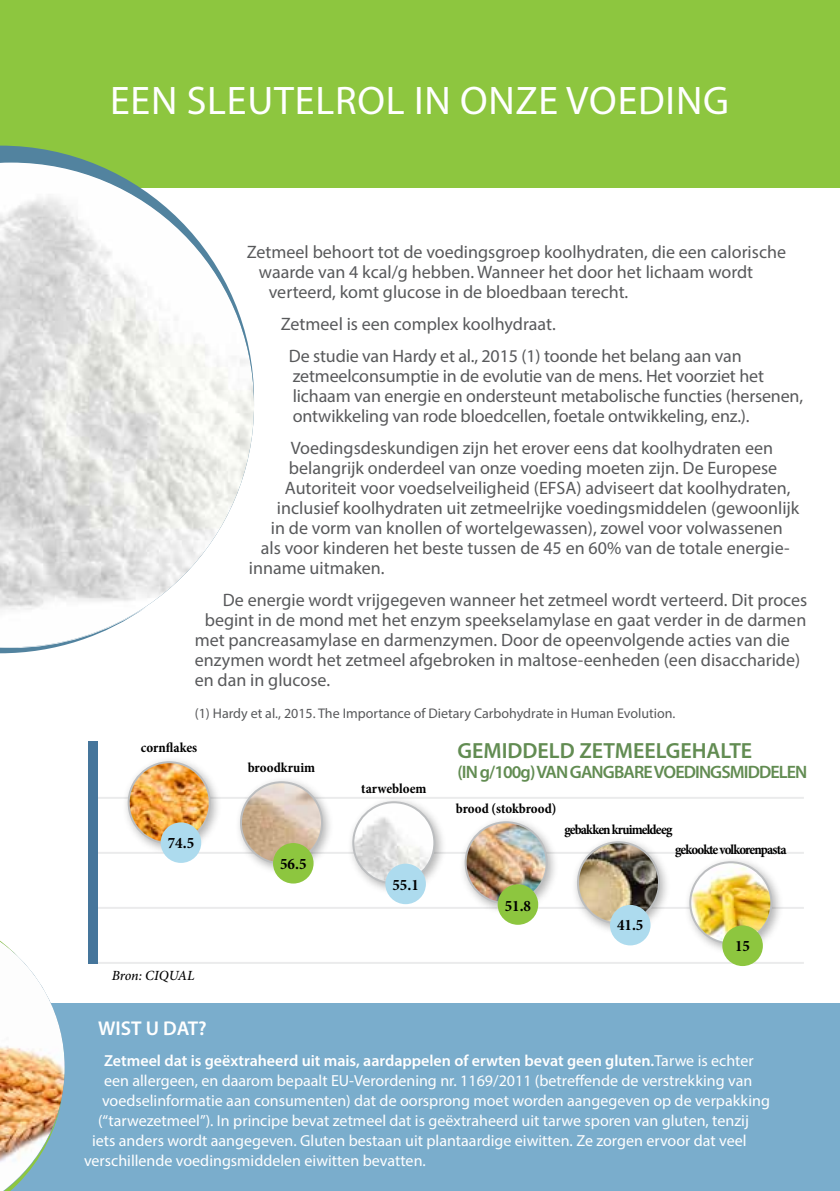
<style>
.page{position:relative;width:840px;height:1191px;background:#fff}
.page>*{position:absolute;margin:0;border:0;box-sizing:border-box;transform-origin:0 0}
.t1{font:40px "Myriad Pro";letter-spacing:.02em;color:#fff}
.t2{font:600 22px "Myriad Pro";color:#628c52}
.t3{font:600 20px "Myriad Pro";color:#fff}
.t4{font:18px/20px "Myriad Pro";color:#58595b}
.t5{font:600 18px "Myriad Pro";letter-spacing:-.05em;color:#628c52}
.t6{font:16px "Myriad Pro";color:#fff}
.t7{font:600 16px "Myriad Pro";color:#fff}
.t8{font:700 condensed 16px "Minion Pro";color:#000}
.t9{font:14px "Myriad Pro";color:#58595b}
.t10{font:700 condensed 14px "Minion Pro";letter-spacing:-.015em;color:#000}
.t11{font:700 condensed 14px "Minion Pro";letter-spacing:-.065em;color:#000}
.t12{font:700 condensed 14px "Minion Pro";letter-spacing:-.06em;color:#000}
.t13{font:italic 500 14px "Minion Pro";letter-spacing:-.01em;color:#000}
.t14{font:700 condensed 14px "Minion Pro";letter-spacing:.005em;color:#000}
.s1{font-weight:400}
</style>
<div class="page">
<hr style="left:97px;top:962px;width:706px;height:2px;background:#bcbec0">
<hr style="left:97px;top:797px;width:706px;height:2px;background:#bcbec0">
<hr style="left:97px;top:852px;width:706px;height:2px;background:#bcbec0">
<hr style="left:97px;top:907px;width:706px;height:2px;background:#bcbec0">
<div style="left:0;top:0;width:839px;height:187px;background:#8dc63f"></div>
<div style="left:0;top:1003px;width:839px;height:188px;background:#7aadcc"></div>
<svg style="left:0;top:146px;width:254px;height:507px"></svg>
<img style="left:0;top:940px;width:65px;height:251px">
<div style="left:234px;top:775px;width:100px;height:100px;background:#000;opacity:.3"></div>
<img style="left:241px;top:782px;width:81px;height:81px;border-radius:40px">
<div style="left:240px;top:781px;width:83px;height:83px;border:2px solid #bcbec0;border-radius:50%"></div>
<div style="left:346px;top:795px;width:100px;height:100px;background:#000;opacity:.3"></div>
<img style="left:353px;top:802px;width:81px;height:81px;border-radius:40px">
<div style="left:352px;top:801px;width:83px;height:83px;border:2px solid #bcbec0;border-radius:50%"></div>
<div style="left:458px;top:815px;width:101px;height:100px;background:#000;opacity:.3"></div>
<img style="left:465px;top:822px;width:81px;height:81px;border-radius:40px">
<div style="left:464px;top:821px;width:83px;height:83px;border:2px solid #bcbec0;border-radius:50%"></div>
<div style="left:571px;top:835px;width:100px;height:100px;background:#000;opacity:.3"></div>
<img style="left:577px;top:842px;width:81px;height:81px;border-radius:40px">
<div style="left:576px;top:841px;width:83px;height:83px;border:2px solid #bcbec0;border-radius:50%"></div>
<div style="left:122px;top:755px;width:100px;height:100px;background:#000;opacity:.3"></div>
<img style="left:129px;top:762px;width:80px;height:81px;border-radius:40px">
<div style="left:128px;top:761px;width:82px;height:83px;border:2px solid #bcbec0;border-radius:50%"></div>
<div style="left:683px;top:855px;width:100px;height:100px;background:#000;opacity:.3"></div>
<img style="left:690px;top:862px;width:80px;height:81px;border-radius:40px">
<div style="left:689px;top:861px;width:82px;height:83px;border:2px solid #bcbec0;border-radius:50%"></div>
<div style="left:88px;top:742px;width:9px;height:222px;background:#45759b"></div>
<div style="left:161px;top:822px;width:40px;height:41px;background:#addbee;border-radius:50%"></div>
<div style="left:273px;top:843px;width:40px;height:40px;background:#8dc63f;border-radius:50%"></div>
<div style="left:385px;top:863px;width:40px;height:41px;background:#addbee;border-radius:50%"></div>
<div style="left:497px;top:884px;width:41px;height:40px;background:#8dc63f;border-radius:50%"></div>
<div style="left:609px;top:905px;width:41px;height:40px;background:#addbee;border-radius:50%"></div>
<div style="left:722px;top:925px;width:40px;height:41px;background:#8dc63f;border-radius:50%"></div>
<h1 class="t1" style="left:110px;top:76px;width:620px">EEN SLEUTELROL IN ONZE VOEDING</h1>
<p class="t4" style="left:247px;top:241px;width:540px">Zetmeel behoort tot de voedingsgroep koolhydraten, die een calorische</p>
<p class="t4" style="left:259px;top:261px;width:495px">waarde van 4 kcal/g hebben. Wanneer het door het lichaam wordt</p>
<p class="t4" style="left:269px;top:281px;width:361px">verteerd, komt glucose in de bloedbaan terecht.</p>
<p class="t4" style="left:289px;top:307px;width:454px;line-height:32px;text-indent:-8px">Zetmeel is een complex koolhydraat.<br>De studie van Hardy et al., 2015 (1) toonde het belang aan van</p>
<p class="t4" style="left:293px;top:365px;width:511px">zetmeelconsumptie in de evolutie van de mens. Het voorziet het lichaam van energie en ondersteunt metabolische functies (hersenen, ontwikkeling van rode bloedcellen, foetale ontwikkeling, enz.).</p>
<p class="t4" style="left:291px;top:437px;width:483px">Voedingsdeskundigen zijn het erover eens dat koolhydraten een</p>
<p class="t4" style="left:289px;top:457px;width:489px">belangrijk onderdeel van onze voeding moeten zijn. De Europese</p>
<p class="t4" style="left:285px;top:477px;width:507px">Autoriteit voor voedselveiligheid (EFSA) adviseert dat koolhydraten,</p>
<p class="t4" style="left:277px;top:497px;width:523px">inclusief koolhydraten uit zetmeelrijke voedingsmiddelen (gewoonlijk</p>
<p class="t4" style="left:271px;top:517px;width:513px">in de vorm van knollen of wortelgewassen), zowel voor volwassenen</p>
<p class="t4" style="left:261px;top:537px;width:530px">als voor kinderen het beste tussen de 45 en 60% van de totale energie-</p>
<p class="t4" style="left:249px;top:557px;width:137px">inname uitmaken.</p>
<p class="t4" style="left:223px;top:589px;width:585px">De energie wordt vrijgegeven wanneer het zetmeel wordt verteerd. Dit proces</p>
<p class="t4" style="left:205px;top:609px;width:602px">begint in de mond met het enzym speekselamylase en gaat verder in de darmen</p>
<p class="t4" style="left:195px;top:629px;width:596px">met pancreasamylase en darmenzymen. Door de opeenvolgende acties van die</p>
<p class="t4" style="left:195px;top:649px;width:606px">enzymen wordt het zetmeel afgebroken in maltose-eenheden (een disaccharide)</p>
<p class="t4" style="left:195px;top:669px;width:137px">en dan in glucose.</p>
<p class="t9" style="left:195px;top:704px;width:482px">(1) Hardy et al., 2015. The Importance of Dietary Carbohydrate in Human Evolution.</p>
<p class="t10" style="left:141px;top:738px;width:58px">cornflakes</p>
<p class="t8" style="left:168px;top:832px;width:28px">74.5</p>
<p class="t13" style="left:112px;top:966px;width:84px">Bron: CIQUAL</p>
<p class="t14" style="left:247px;top:758px;width:69px">broodkruim</p>
<p class="t8" style="left:280px;top:852px;width:28px">56.5</p>
<p class="t10" style="left:361px;top:778px;width:67px">tarwebloem</p>
<p class="t8" style="left:392px;top:874px;width:28px">55.1</p>
<p class="t2" style="left:457px;top:737px;width:296px">GEMIDDELD ZETMEELGEHALTE</p>
<p class="t5" style="left:457px;top:761px;width:351px">(IN g/100g) VAN GANGBARE VOEDINGSMIDDELEN</p>
<p class="t10" style="left:455px;top:799px;width:102px">brood (stokbrood)</p>
<p class="t12" style="left:564px;top:819px;width:110px">gebakken kruimeldeeg</p>
<p class="t11" style="left:674px;top:840px;width:113px">gekookte volkorenpasta</p>
<p class="t8" style="left:504px;top:894px;width:28px">51.8</p>
<p class="t8" style="left:616px;top:914px;width:28px">41.5</p>
<p class="t8" style="left:734px;top:935px;width:16px">15</p>
<p class="t3" style="left:98px;top:1015px;width:110px">WIST U DAT?</p>
<p class="t7" style="left:104px;top:1050px;width:650px">Zetmeel dat is geëxtraheerd uit mais, aardappelen of erwten bevat geen gluten.<span class="s1">Tarwe is echter</span></p>
<p class="t6" style="left:104px;top:1070px;width:649px">een allergeen, en daarom bepaalt EU-Verordening nr. 1169/2011 (betreffende de verstrekking van</p>
<p class="t6" style="left:102px;top:1090px;width:669px">voedselinformatie aan consumenten) dat de oorsprong moet worden aangegeven op de verpakking</p>
<p class="t6" style="left:98px;top:1110px;width:652px">(“tarwezetmeel”). In principe bevat zetmeel dat is geëxtraheerd uit tarwe sporen van gluten, tenzij</p>
<p class="t6" style="left:92px;top:1130px;width:655px">iets anders wordt aangegeven. Gluten bestaan uit plantaardige eiwitten. Ze zorgen ervoor dat veel</p>
<p class="t6" style="left:84px;top:1150px;width:343px">verschillende voedingsmiddelen eiwitten bevatten.</p>
</div>
